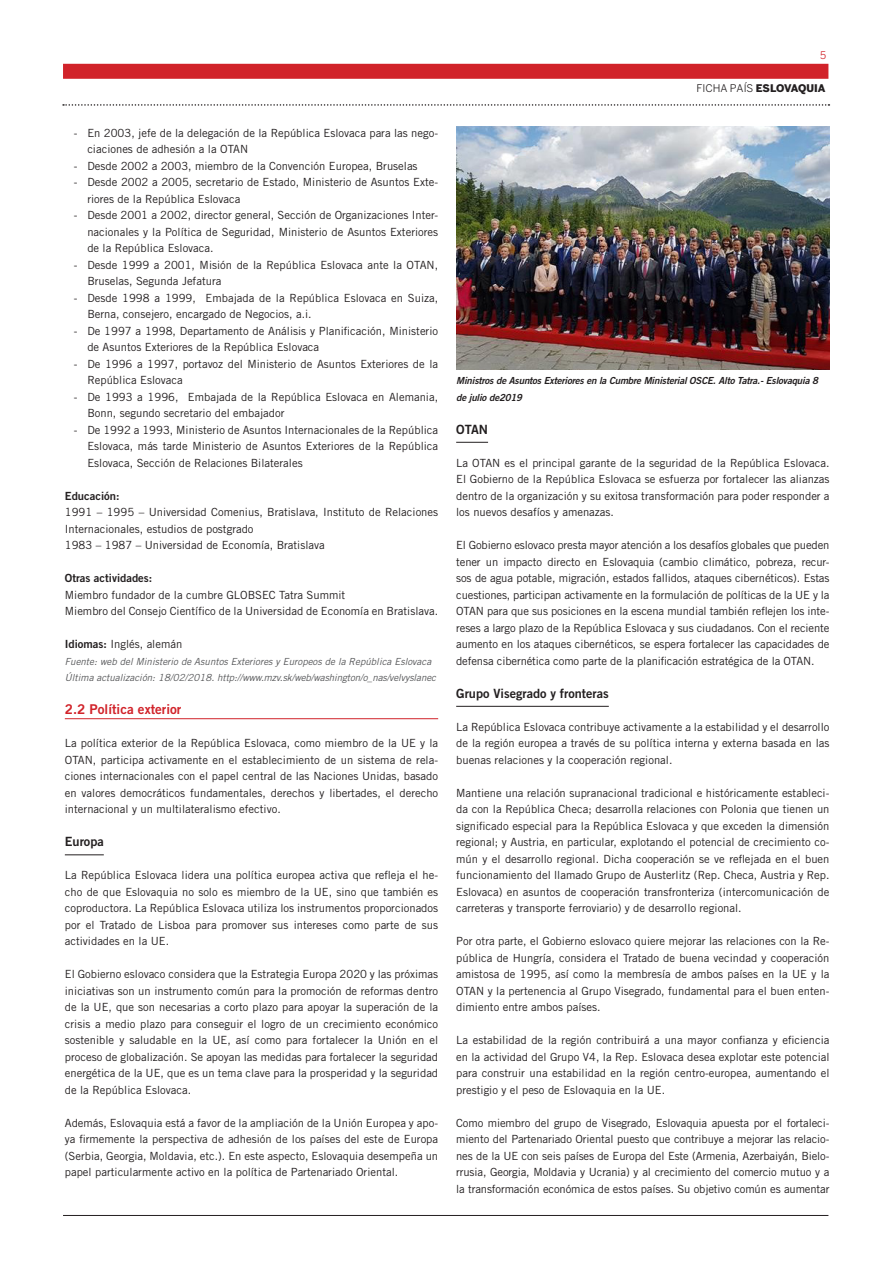
<style>
.page{position:relative;width:893px;height:1263px;background:#fff}
.page>*{position:absolute;margin:0;border:0;box-sizing:border-box;transform-origin:0 0}
.TITULO_2º_NIVEL{font:13.5px "Trade Gothic LT Std Bd 2";color:#d1232a}
.TITULO_3º_NIVEL{font:12.75px "Trade Gothic LT Std Bd 2";color:#231f20}
.TEXTO_NORMAL{font:11.25px/16.5px "Trade Gothic LT Std";color:#231f20;text-align:justify}
.TEXTO_NORMAL-2{font:11.25px "Trade Gothic LT Std Bd 2";color:#231f20}
.t1{font:900 10.5px "Benton Sans";letter-spacing:-.01em;color:#231f20}
.t2{font:10.5px "Benton Sans";color:#d1232a}
.TABLA_FUENTE{font:italic 9.75px "Trade Gothic LT Std";color:#57585a}
.TEXTO_PIE_DE_FOTO{font:9.75px/16.5px "Trade Gothic LT Std Bd 2 Obl";letter-spacing:-.02em;color:#231f20}
.s1{font-family:"Trade Gothic LT Std Bd 2"}
.s2{font-weight:400}
</style>
<div class="page">
<div style="left:63px;top:64px;width:765px;height:15px;background:#d1232a"></div>
<hr style="left:63px;top:1215px;width:765px;height:1px;background:#231f20">
<svg style="left:63px;top:104px;width:766px;height:2px"></svg>
<hr style="left:65px;top:718px;width:373px;height:1px;background:#d1232a">
<hr style="left:65px;top:854px;width:39px;height:1px;background:#231f20">
<hr style="left:456px;top:442px;width:32px;height:1px;background:#231f20">
<hr style="left:456px;top:706px;width:153px;height:1px;background:#231f20">
<img style="left:456px;top:127px;width:374px;height:242px">
<p class="TEXTO_NORMAL" style="left:87px;top:124px;width:352px;text-indent:-14px">- En 2003, jefe de la delegación de la República Eslovaca para las nego&shy;ciaciones de adhesión a la OTAN</p>
<p class="TEXTO_NORMAL" style="left:74px;top:157px;width:345px">- Desde 2002 a 2003, miembro de la Convención Europea, Bruselas</p>
<p class="TEXTO_NORMAL" style="left:87px;top:174px;width:352px;text-indent:-14px">- Desde 2002 a 2005, secretario de Estado, Ministerio de Asuntos Exte&shy;riores de la República Eslovaca</p>
<p class="TEXTO_NORMAL" style="left:87px;top:207px;width:352px;text-indent:-14px">- Desde 2001 a 2002, director general, Sección de Organizaciones Inter&shy;nacionales y la Política de Seguridad, Ministerio de Asuntos Exteriores de la República Eslovaca.</p>
<p class="TEXTO_NORMAL" style="left:87px;top:256px;width:352px;text-indent:-14px">- Desde 1999 a 2001, Misión de la República Eslovaca ante la OTAN,<br>Bruselas, Segunda Jefatura</p>
<p class="TEXTO_NORMAL" style="left:87px;top:289px;width:352px;text-indent:-14px">- Desde 1998 a 1999, Embajada de la República Eslovaca en Suiza,<br>Berna, consejero, encargado de Negocios, a.i.</p>
<p class="TEXTO_NORMAL" style="left:87px;top:322px;width:352px;text-indent:-14px">- De 1997 a 1998, Departamento de Análisis y Planificación, Ministerio de Asuntos Exteriores de la República Eslovaca</p>
<p class="TEXTO_NORMAL" style="left:87px;top:355px;width:352px;text-indent:-14px">- De 1996 a 1997, portavoz del Ministerio de Asuntos Exteriores de la<br>República Eslovaca</p>
<p class="TEXTO_NORMAL" style="left:87px;top:388px;width:352px;text-indent:-14px">- De 1993 a 1996, Embajada de la República Eslovaca en Alemania,<br>Bonn, segundo secretario del embajador</p>
<p class="TEXTO_NORMAL" style="left:87px;top:421px;width:352px;text-indent:-14px">- De 1992 a 1993, Ministerio de Asuntos Internacionales de la República Eslovaca, más tarde Ministerio de Asuntos Exteriores de la República Eslovaca, Sección de Relaciones Bilaterales</p>
<p class="TEXTO_NORMAL-2" style="left:65px;top:489px;width:56px">Educación:</p>
<p class="TEXTO_NORMAL" style="left:65px;top:504px;width:375px">1991 – 1995 – Universidad Comenius, Bratislava, Instituto de Relaciones<br>Internacionales, estudios de postgrado</p>
<p class="TEXTO_NORMAL" style="left:65px;top:537px;width:261px">1983 – 1987 – Universidad de Economía, Bratislava</p>
<p class="TEXTO_NORMAL-2" style="left:65px;top:571px;width:89px">Otras actividades:</p>
<p class="TEXTO_NORMAL" style="left:65px;top:586px;width:282px">Miembro fundador de la cumbre GLOBSEC Tatra Summit</p>
<p class="TEXTO_NORMAL" style="left:65px;top:603px;width:375px">Miembro del Consejo Científico de la Universidad de Economía en Bratislava.</p>
<p class="TEXTO_NORMAL" style="left:65px;top:636px;width:119px"><span class="s1">Idiomas:</span> Inglés, alemán</p>
<p class="TABLA_FUENTE" style="left:65px;top:655px;width:368px">Fuente: web del Ministerio de Asuntos Exteriores y Europeos de la República Eslovaca</p>
<p class="TABLA_FUENTE" style="left:65px;top:672px;width:373px">Última actualización: 18/02/2018. http://www.mzv.sk/web/washington/o_nas/velvyslanec</p>
<p class="TITULO_2º_NIVEL" style="left:65px;top:701px;width:118px">2.2 Política exterior</p>
<p class="TEXTO_NORMAL" style="left:65px;top:735px;width:375px">La política exterior de la República Eslovaca, como miembro de la UE y la OTAN, participa activamente en el establecimiento de un sistema de rela&shy;ciones internacionales con el papel central de las Naciones Unidas, basado en valores democráticos fundamentales, derechos y libertades, el derecho internacional y un multilateralismo efectivo.</p>
<p class="TITULO_3º_NIVEL" style="left:65px;top:834px;width:40px">Europa</p>
<p class="TEXTO_NORMAL" style="left:65px;top:867px;width:375px">La República Eslovaca lidera una política europea activa que refleja el he&shy;cho de que Eslovaquia no solo es miembro de la UE, sino que también es coproductora. La República Eslovaca utiliza los instrumentos proporcionados por el Tratado de Lisboa para promover sus intereses como parte de sus actividades en la UE.</p>
<p class="TEXTO_NORMAL" style="left:65px;top:966px;width:375px">El Gobierno eslovaco considera que la Estrategia Europa 2020 y las próximas iniciativas son un instrumento común para la promoción de reformas dentro de la UE, que son necesarias a corto plazo para apoyar la superación de la crisis a medio plazo para conseguir el logro de un crecimiento económico sostenible y saludable en la UE, así como para fortalecer la Unión en el proceso de globalización. Se apoyan las medidas para fortalecer la seguridad energética de la UE, que es un tema clave para la prosperidad y la seguridad de la República Eslovaca.</p>
<p class="TEXTO_NORMAL" style="left:65px;top:1114px;width:375px">Además, Eslovaquia está a favor de la ampliación de la Unión Europea y apo&shy;ya firmemente la perspectiva de adhesión de los países del este de Europa (Serbia, Georgia, Moldavia, etc.). En este aspecto, Eslovaquia desempeña un papel particularmente activo en la política de Partenariado Oriental.</p>
<p class="t2" style="left:820px;top:49px;width:8px">5</p>
<p class="t1" style="left:696px;top:82px;width:131px"><span class="s2">FICHA PAÍS</span> ESLOVAQUIA</p>
<p class="TEXTO_PIE_DE_FOTO" style="left:456px;top:372px;width:363px">Ministros de Asuntos Exteriores en la Cumbre Ministerial OSCE. Alto Tatra.- Eslovaquia 8 de julio de2019</p>
<p class="TITULO_3º_NIVEL" style="left:456px;top:421px;width:33px">OTAN</p>
<p class="TEXTO_NORMAL" style="left:456px;top:454px;width:375px">La OTAN es el principal garante de la seguridad de la República Eslovaca.<br>El Gobierno de la República Eslovaca se esfuerza por fortalecer las alianzas dentro de la organización y su exitosa transformación para poder responder a los nuevos desafíos y amenazas.</p>
<p class="TEXTO_NORMAL" style="left:456px;top:537px;width:375px">El Gobierno eslovaco presta mayor atención a los desafíos globales que pueden tener un impacto directo en Eslovaquia (cambio climático, pobreza, recur&shy;sos de agua potable, migración, estados fallidos, ataques cibernéticos). Estas cuestiones, participan activamente en la formulación de políticas de la UE y la OTAN para que sus posiciones en la escena mundial también reflejen los inte&shy;reses a largo plazo de la República Eslovaca y sus ciudadanos. Con el reciente aumento en los ataques cibernéticos, se espera fortalecer las capacidades de defensa cibernética como parte de la planificación estratégica de la OTAN.</p>
<p class="TITULO_3º_NIVEL" style="left:456px;top:685px;width:154px">Grupo Visegrado y fronteras</p>
<p class="TEXTO_NORMAL" style="left:456px;top:718px;width:375px">La República Eslovaca contribuye activamente a la estabilidad y el desarrollo de la región europea a través de su política interna y externa basada en las buenas relaciones y la cooperación regional.</p>
<p class="TEXTO_NORMAL" style="left:456px;top:784px;width:375px">Mantiene una relación supranacional tradicional e históricamente estableci&shy;da con la República Checa; desarrolla relaciones con Polonia que tienen un significado especial para la República Eslovaca y que exceden la dimensión regional; y Austria, en particular, explotando el potencial de crecimiento co&shy;mún y el desarrollo regional. Dicha cooperación se ve reflejada en el buen funcionamiento del llamado Grupo de Austerlitz (Rep. Checa, Austria y Rep.<br>Eslovaca) en asuntos de cooperación transfronteriza (intercomunicación de carreteras y transporte ferroviario) y de desarrollo regional.</p>
<p class="TEXTO_NORMAL" style="left:456px;top:933px;width:375px">Por otra parte, el Gobierno eslovaco quiere mejorar las relaciones con la Re&shy;pública de Hungría, considera el Tratado de buena vecindad y cooperación amistosa de 1995, así como la membresía de ambos países en la UE y la OTAN y la pertenencia al Grupo Visegrado, fundamental para el buen enten&shy;dimiento entre ambos países.</p>
<p class="TEXTO_NORMAL" style="left:456px;top:1032px;width:375px">La estabilidad de la región contribuirá a una mayor confianza y eficiencia en la actividad del Grupo V4, la Rep. Eslovaca desea explotar este potencial para construir una estabilidad en la región centro-europea, aumentando el prestigio y el peso de Eslovaquia en la UE.</p>
<p class="TEXTO_NORMAL" style="left:456px;top:1114px;width:375px">Como miembro del grupo de Visegrado, Eslovaquia apuesta por el fortaleci&shy;miento del Partenariado Oriental puesto que contribuye a mejorar las relacio&shy;nes de la UE con seis países de Europa del Este (Armenia, Azerbaiyán, Bielo&shy;rrusia, Georgia, Moldavia y Ucrania) y al crecimiento del comercio mutuo y a la transformación económica de estos países. Su objetivo común es aumentar</p>
</div>
